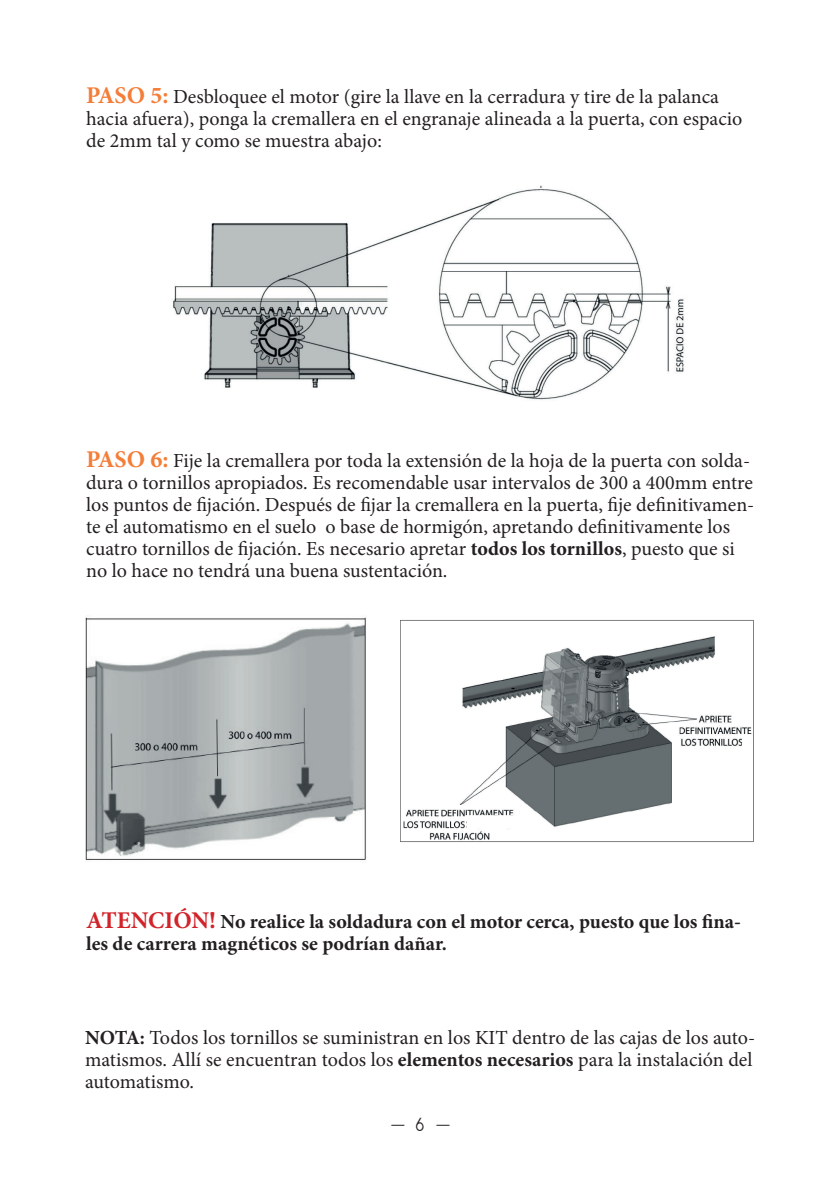
<style>
.page{position:relative;width:840px;height:1191px;background:#fff}
.page>*{position:absolute;margin:0;border:0;box-sizing:border-box;transform-origin:0 0}
.t1{font:20px/22px "Minion Pro";color:#231f20}
.t2{font:700 20px/22px "Minion Pro";color:#231f20}
.t3{font:18px "Atilla Condensed Normal";color:#231f20}
.s1{font-weight:700;font-size:24px;color:#f47d38}
.s2{font-weight:700}
.s3{font-size:24px;color:#d1232a}
</style>
<div class="page">
<svg style="left:391px;top:1124px;width:13px;height:1px"></svg>
<svg style="left:436px;top:1124px;width:13px;height:1px"></svg>
<img style="left:173px;top:185px;width:511px;height:215px">
<img style="left:400px;top:620px;width:354px;height:222px">
<img style="left:465px;top:815px;width:67px;height:15px">
<svg style="left:466px;top:817px;width:64px;height:11px"></svg>
<img style="left:680px;top:747px;width:67px;height:45px">
<img style="left:741px;top:734px;width:10px;height:48px">
<svg style="left:682px;top:736px;width:67px;height:55px"></svg>
<img style="left:85px;top:615px;width:281px;height:247px">
<p class="t1" style="left:86px;top:85px;width:657px"><span class="s1">PASO 5:</span> Desbloquee el motor (gire la llave en la cerradura y tire de la palanca hacia afuera), ponga la cremallera en el engranaje alineada a la puerta, con espacio de 2mm tal y como se muestra abajo:</p>
<p class="t1" style="left:86px;top:450px;width:669px"><span class="s1">PASO 6:</span> Fije la cremallera por toda la extensión de la hoja de la puerta con solda&shy;dura o tornillos apropiados. Es recomendable usar intervalos de 300 a 400mm entre los puntos de fijación. Después de fijar la cremallera en la puerta, fije definitivamen&shy;te el automatismo en el suelo o base de hormigón, apretando definitivamente los cuatro tornillos de fijación. Es necesario apretar <span class="s2">todos los tornillos</span>, puesto que si no lo hace no tendrá una buena sustentación.</p>
<p class="t2" style="left:86px;top:910px;width:656px"><span class="s3">ATENCIÓN!</span> No realice la soldadura con el motor cerca, puesto que los fina&shy;les de carrera magnéticos se podrían dañar.</p>
<p class="t1" style="left:85px;top:1026px;width:671px"><span class="s2">NOTA:</span> Todos los tornillos se suministran en los KIT dentro de las cajas de los auto&shy;matismos. Allí se encuentran todos los <span class="s2">elementos necesarios</span> para la instalación del automatismo.</p>
<p class="t3" style="left:415px;top:1112px;width:10px">6</p>
</div>
